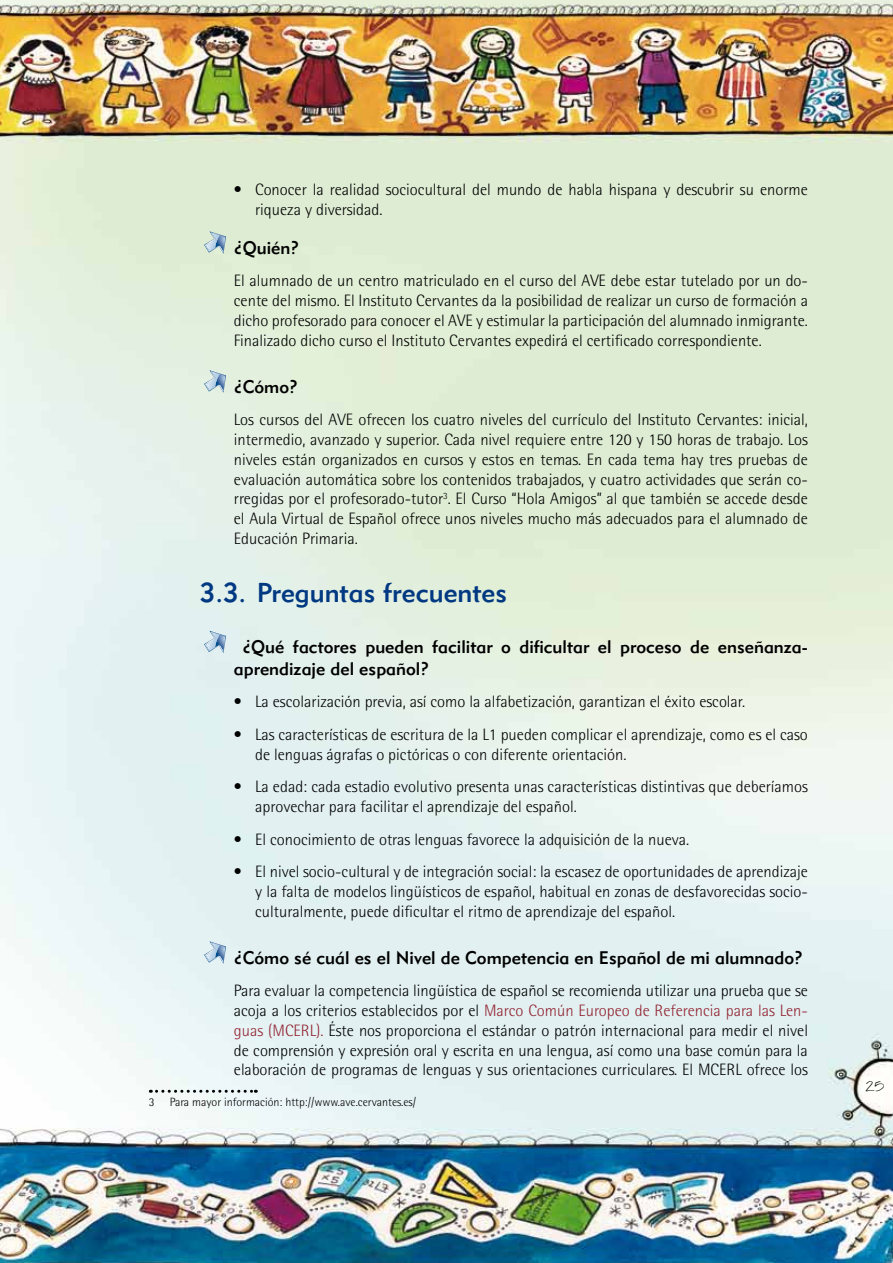
<style>
.page{position:relative;width:893px;height:1263px;background:#fff}
.page>*{position:absolute;margin:0;border:0;box-sizing:border-box;transform-origin:0 0}
.t1{font:27px "Geometric 415 BT Medium A";color:#003882}
.t2{font:18px/21.6px "Geometric 415 BT Medium A";color:#000}
.t3{font:300 16.5px/19.8px "Rotis Semi Sans";color:#000;text-align:justify}
.t4{font:15px "Kemie Px";color:#000}
.t5{font:300 12px "Rotis Semi Sans";color:#000}
.s1{color:#922331}
</style>
<div class="page">
<img style="left:0;top:0;width:893px;height:1263px">
<svg style="left:204px;top:231px;width:22px;height:23px"></svg>
<svg style="left:204px;top:370px;width:22px;height:23px"></svg>
<svg style="left:204px;top:631px;width:22px;height:22px"></svg>
<svg style="left:204px;top:941px;width:22px;height:23px"></svg>
<svg style="left:150px;top:1090px;width:106px;height:3px"></svg>
<p class="t3" style="left:255px;top:180px;width:554px;text-indent:-21px">• Conocer la realidad sociocultural del mundo de habla hispana y descubrir su enorme riqueza y diversidad.</p>
<p class="t2" style="left:234px;top:236px;width:67px">¿Quién?</p>
<p class="t3" style="left:234px;top:271px;width:576px">El alumnado de un centro matriculado en el curso del AVE debe estar tutelado por un do&shy;cente del mismo. El Instituto Cervantes da la posibilidad de realizar un curso de formación a dicho profesorado para conocer el AVE y estimular la participación del alumnado inmigrante.<br>Finalizado dicho curso el Instituto Cervantes expedirá el certificado correspondiente.</p>
<p class="t2" style="left:234px;top:375px;width:66px">¿Cómo?</p>
<p class="t3" style="left:234px;top:410px;width:576px">Los cursos del AVE ofrecen los cuatro niveles del currículo del Instituto Cervantes: inicial, intermedio, avanzado y superior. Cada nivel requiere entre 120 y 150 horas de trabajo. Los niveles están organizados en cursos y estos en temas. En cada tema hay tres pruebas de evaluación automática sobre los contenidos trabajados, y cuatro actividades que serán co&shy;rregidas por el profesorado-tutor<sup>3</sup>. El Curso “Hola Amigos” al que también se accede desde el Aula Virtual de Español ofrece unos niveles mucho más adecuados para el alumnado de Educación Primaria.</p>
<h1 class="t1" style="left:200px;top:576px;width:309px">3.3. Preguntas frecuentes</h1>
<p class="t2" style="left:234px;top:636px;width:575px;text-indent:8px">¿Qué factores pueden facilitar o dificultar el proceso de enseñanza&shy;aprendizaje del español?</p>
<p class="t3" style="left:234px;top:692px;width:513px">• La escolarización previa, así como la alfabetización, garantizan el éxito escolar.</p>
<p class="t3" style="left:255px;top:724px;width:554px;text-indent:-21px">• Las características de escritura de la L1 pueden complicar el aprendizaje, como es el caso de lenguas ágrafas o pictóricas o con diferente orientación.</p>
<p class="t3" style="left:255px;top:777px;width:554px;text-indent:-21px">• La edad: cada estadio evolutivo presenta unas características distintivas que deberíamos aprovechar para facilitar el aprendizaje del español.</p>
<p class="t3" style="left:234px;top:829px;width:457px">• El conocimiento de otras lenguas favorece la adquisición de la nueva.</p>
<p class="t3" style="left:255px;top:862px;width:554px;text-indent:-21px">• El nivel socio-cultural y de integración social: la escasez de oportunidades de aprendizaje y la falta de modelos lingüísticos de español, habitual en zonas de desfavorecidas socio&shy;culturalmente, puede dificultar el ritmo de aprendizaje del español.</p>
<p class="t2" style="left:234px;top:946px;width:571px">¿Cómo sé cuál es el Nivel de Competencia en Español de mi alumnado?</p>
<p class="t3" style="left:234px;top:981px;width:576px">Para evaluar la competencia lingüística de español se recomienda utilizar una prueba que se acoja a los criterios establecidos por el <span class="s1">Marco Común Europeo de Referencia para las Len&shy;guas (MCERL).</span> Éste nos proporciona el estándar o patrón internacional para medir el nivel de comprensión y expresión oral y escrita en una lengua, así como una base común para la elaboración de programas de lenguas y sus orientaciones curriculares. El MCERL ofrece los</p>
<p class="t5" style="left:149px;top:1095px;width:7px">3</p>
<p class="t5" style="left:170px;top:1095px;width:248px">Para mayor información: http://www.ave.cervantes.es/</p>
<p class="t4" style="left:866px;top:1077px;width:20px">25</p>
</div>
